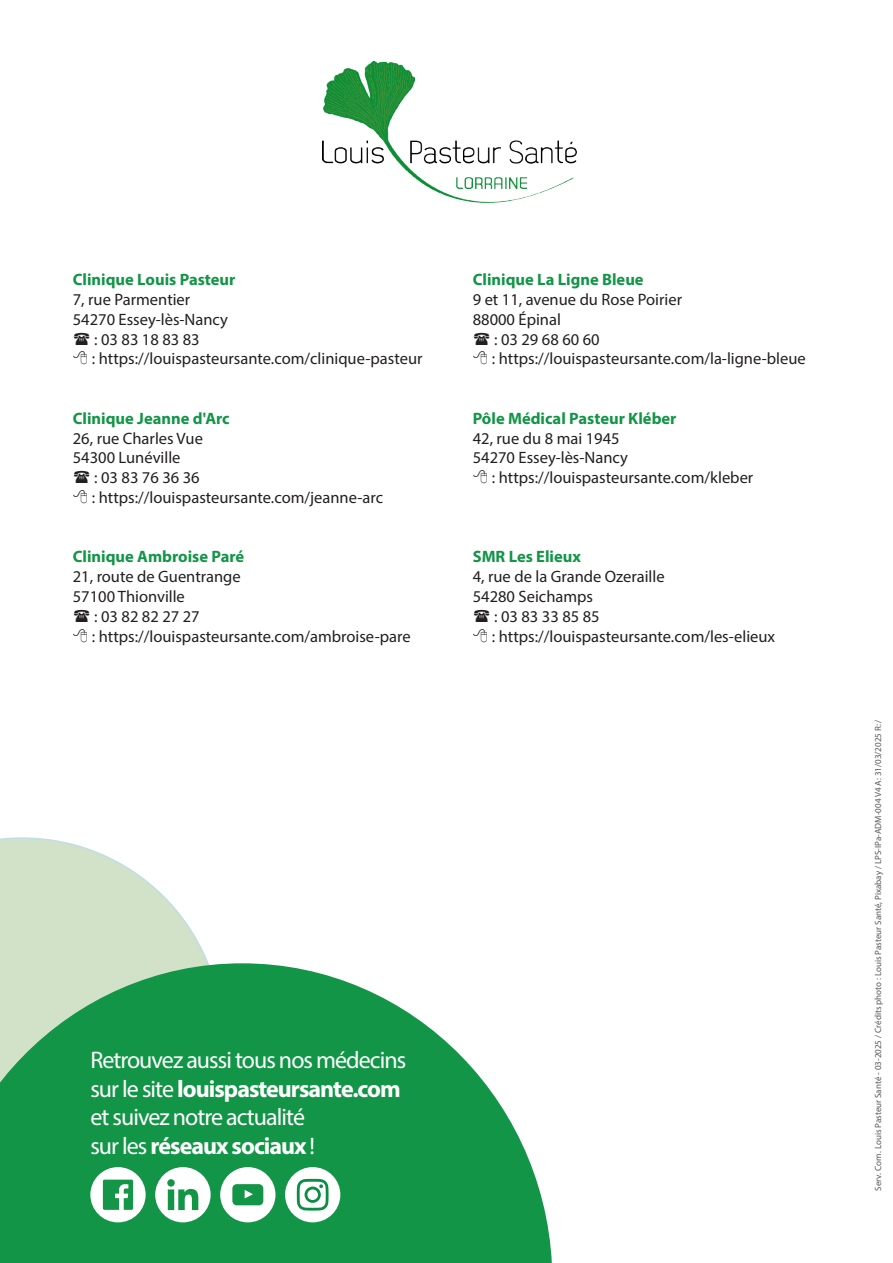
<style>
.page{position:relative;width:893px;height:1263px;background:#fff}
.page>*{position:absolute;margin:0;border:0;box-sizing:border-box;transform-origin:0 0}
.t1{font:24px/28.8px "Myriad Pro";letter-spacing:-.04em;color:#fff}
.t2{font:16.5px/19.8px "Myriad Pro";color:#231f20}
.t3{font:700 16.5px "Myriad Pro";color:#139547}
.t4{font:9px "Myriad Pro";color:#57585a}
.s1{font-weight:700}
</style>
<div class="page">
<svg style="left:0;top:837px;width:209px;height:126px"></svg>
<img style="left:322px;top:62px;width:254px;height:141px">
<svg style="left:0;top:963px;width:552px;height:300px;background:#3ea868"></svg>
<div style="left:90px;top:1167px;width:56px;height:55px;background:#fff;border-radius:50%"></div>
<svg style="left:103px;top:1179px;width:30px;height:31px"></svg>
<div style="left:155px;top:1167px;width:56px;height:55px;background:#fff;border-radius:50%"></div>
<svg style="left:167px;top:1179px;width:31px;height:31px"></svg>
<div style="left:220px;top:1167px;width:55px;height:55px;background:#fff;border-radius:50%"></div>
<svg style="left:232px;top:1184px;width:31px;height:21px"></svg>
<svg style="left:285px;top:1167px;width:56px;height:56px"></svg>
<div style="left:307px;top:1189px;width:11px;height:11px;background:#fff;border-radius:50%"></div>
<p class="t3" style="left:73px;top:269px;width:164px">Clinique Louis Pasteur</p>
<p class="t2" style="left:73px;top:289px;width:119px">7, rue Parmentier</p>
<p class="t2" style="left:73px;top:309px;width:157px">54270 Essey-lès-Nancy</p>
<p class="t2" style="left:94px;top:329px;width:107px">: 03 83 18 83 83</p>
<p class="t2" style="left:92px;top:349px;width:332px">: https://louispasteursante.com/clinique-pasteur</p>
<p class="t3" style="left:73px;top:407px;width:158px">Clinique Jeanne d'Arc</p>
<p class="t2" style="left:73px;top:428px;width:132px">26, rue Charles Vue<br>54300 Lunéville</p>
<p class="t2" style="left:92px;top:468px;width:293px">: 03 83 76 36 36<br>: https://louispasteursante.com/jeanne-arc</p>
<p class="t3" style="left:73px;top:546px;width:173px">Clinique Ambroise Paré</p>
<p class="t2" style="left:73px;top:567px;width:169px">21, route de Guentrange</p>
<p class="t2" style="left:73px;top:586px;width:114px">57100 Thionville</p>
<p class="t2" style="left:94px;top:606px;width:107px">: 03 82 82 27 27</p>
<p class="t2" style="left:92px;top:626px;width:320px">: https://louispasteursante.com/ambroise-pare</p>
<p class="t3" style="left:473px;top:269px;width:172px">Clinique La Ligne Bleue</p>
<p class="t2" style="left:473px;top:289px;width:211px">9 et 11, avenue du Rose Poirier</p>
<p class="t2" style="left:473px;top:309px;width:90px">88000 Épinal</p>
<p class="t2" style="left:494px;top:329px;width:107px">: 03 29 68 60 60</p>
<p class="t2" style="left:492px;top:349px;width:315px">: https://louispasteursante.com/la-ligne-bleue</p>
<p class="t3" style="left:473px;top:407px;width:205px">Pôle Médical Pasteur Kléber</p>
<p class="t2" style="left:473px;top:428px;width:148px">42, rue du 8 mai 1945</p>
<p class="t2" style="left:473px;top:448px;width:157px">54270 Essey-lès-Nancy</p>
<p class="t2" style="left:492px;top:468px;width:263px">: https://louispasteursante.com/kleber</p>
<p class="t3" style="left:473px;top:546px;width:110px">SMR Les Elieux</p>
<p class="t2" style="left:473px;top:567px;width:193px">4, rue de la Grande Ozeraille</p>
<p class="t2" style="left:473px;top:586px;width:122px">54280 Seichamps</p>
<p class="t2" style="left:494px;top:606px;width:107px">: 03 83 33 85 85</p>
<p class="t2" style="left:492px;top:626px;width:285px">: https://louispasteursante.com/les-elieux</p>
<h1 class="t1" style="left:90px;top:1045px;width:317px">Retrouvez aussi tous nos médecins sur le site <span class="s1">louispasteursante.com </span>et suivez notre actualité<br>sur les <span class="s1">réseaux sociaux</span> !</h1>
<p class="t4" style="left:872px;top:1191px;width:473px;rotate:-90deg">Serv. Com. Louis Pasteur Santé - 03-2025 / Crédits photo : Louis Pasteur Santé, Pixabay / LPS-IPa-ADM-004 V4 A: 31/03/2025 R: /</p>
</div>
